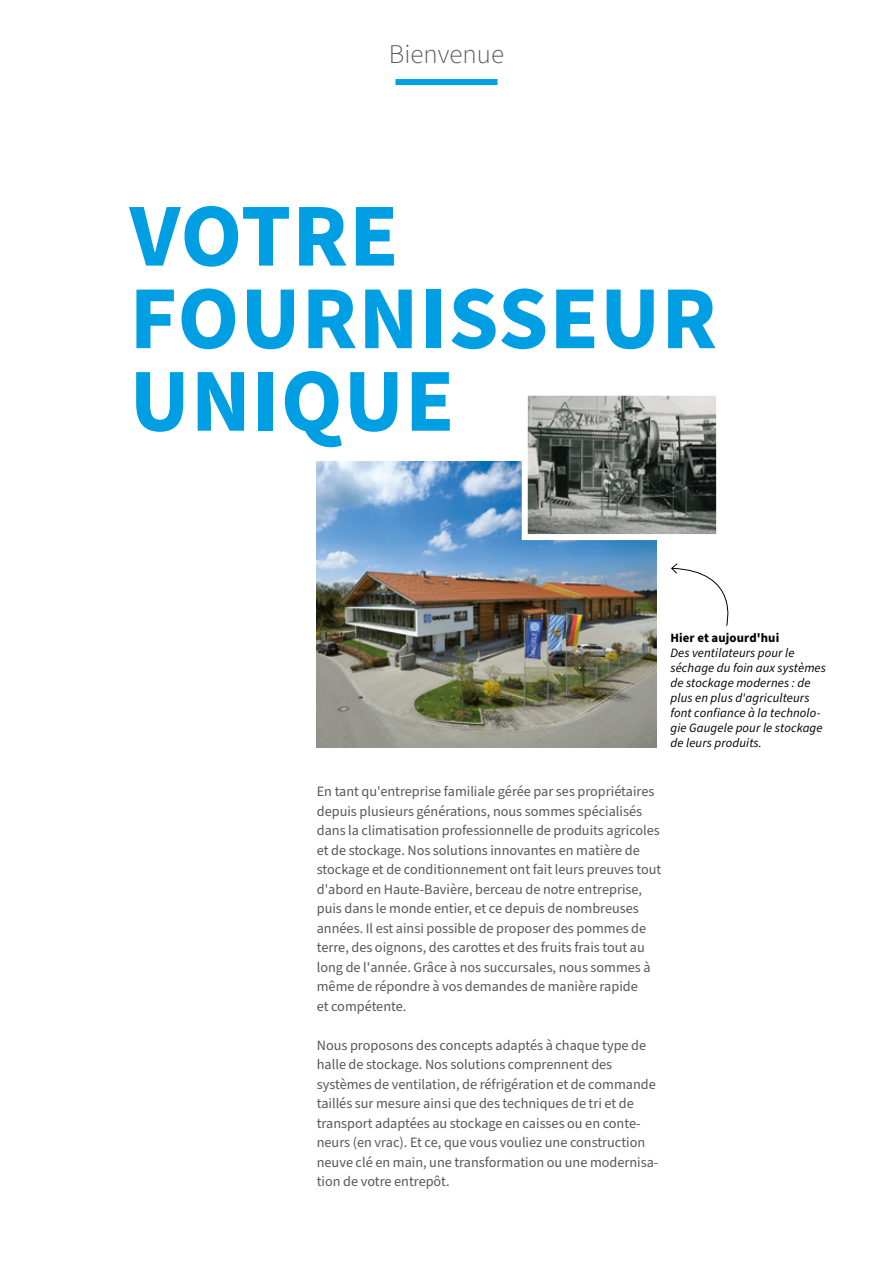
<style>
.page{position:relative;width:893px;height:1263px;background:#fff}
.page>*{position:absolute;margin:0;border:0;box-sizing:border-box;transform-origin:0 0}
.t1{font:700 90px/82.5px "Source Sans Pro";letter-spacing:.015em;color:#009fe3}
.t2{font:300 27px "Source Sans Pro";color:#575756}
.t3{font:14.25px/19.5px "Source Sans Pro";color:#575756}
.t4{font:italic 12.75px/15px "Source Sans Pro";letter-spacing:.01em;color:#000}
.t5{font:700 12.75px "Source Sans Pro";letter-spacing:.01em;color:#000}
</style>
<div class="page">
<div style="left:395px;top:79px;width:102px;height:6px;background:#009fe3"></div>
<img style="left:317px;top:462px;width:340px;height:285px">
<svg style="left:671px;top:563px;width:58px;height:63px"></svg>
<svg style="left:519px;top:395px;width:198px;height:148px;background:#7e8481"></svg>
<h2 class="t2" style="left:389px;top:36px;width:117px">Bienvenue</h2>
<h1 class="t1" style="left:130px;top:197px;width:589px">VOTRE<br>FOURNISSEUR<br>UNIQUE</h1>
<p class="t5" style="left:670px;top:629px;width:110px">Hier et aujourd'hui</p>
<p class="t4" style="left:670px;top:646px;width:157px">Des ventilateurs pour le séchage du foin aux systèmes de stockage modernes : de plus en plus d'agriculteurs font confiance à la technolo&shy;gie Gaugele pour le stockage de leurs produits.</p>
<p class="t3" style="left:317px;top:782px;width:346px">En tant qu'entreprise familiale gérée par ses propriétaires depuis plusieurs générations, nous sommes spécialisés dans la climatisation professionnelle de produits agricoles et de stockage. Nos solutions innovantes en matière de stockage et de conditionnement ont fait leurs preuves tout d'abord en Haute-Bavière, berceau de notre entreprise, puis dans le monde entier, et ce depuis de nombreuses années. Il est ainsi possible de proposer des pommes de terre, des oignons, des carottes et des fruits frais tout au long de l'année. Grâce à nos succursales, nous sommes à même de répondre à vos demandes de manière rapide<br>et compétente.</p>
<p class="t3" style="left:317px;top:1035px;width:343px">Nous proposons des concepts adaptés à chaque type de halle de stockage. Nos solutions comprennent des systèmes de ventilation, de réfrigération et de commande taillés sur mesure ainsi que des techniques de tri et de transport adaptées au stockage en caisses ou en conte&shy;neurs (en vrac). Et ce, que vous vouliez une construction neuve clé en main, une transformation ou une modernisa&shy;tion de votre entrepôt.</p>
</div>
